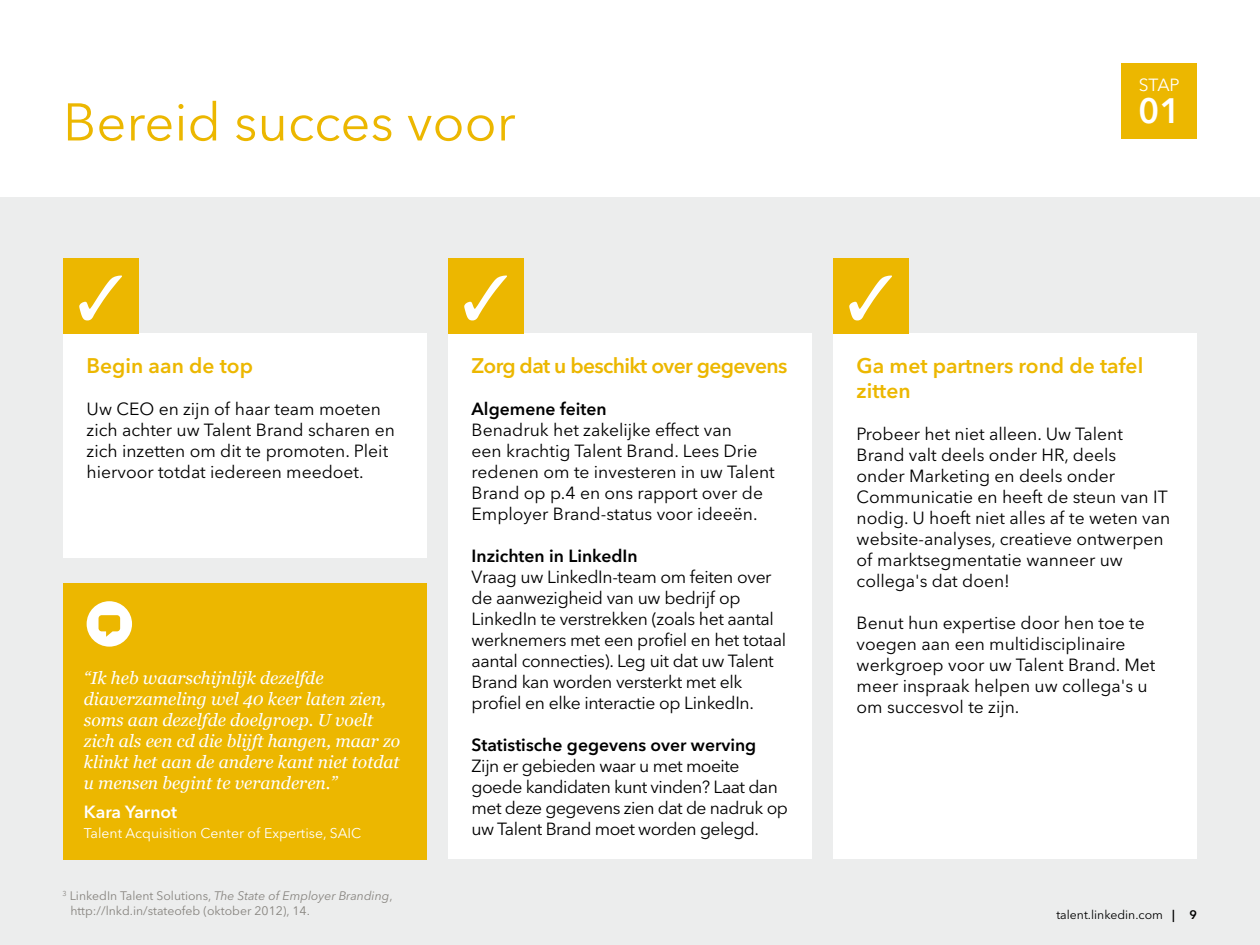
<style>
.page{position:relative;width:1260px;height:945px;background:#fff}
.page>*{position:absolute;margin:0;border:0;box-sizing:border-box;transform-origin:0 0}
.t1{font:52.5px "Avenir Next LT Pro";color:#ecb700}
.t2{font:600 35px "Avenir Next LT Pro";color:#fff}
.t3{font:600 21px/25.2px "Avenir Next LT Pro";color:#ecb700}
.t4{font:600 21px "Avenir Next LT Pro";letter-spacing:-.03em;color:#ecb700}
.t5{font:17.5px/21px "Avenir Next LT Pro";color:#000}
.t6{font:17.5px/21px "Avenir Next LT Pro";letter-spacing:-.02em;color:#000}
.t7{font:italic 17.5px/21px "Georgia";color:#fff}
.t8{font:17.5px/21px "Avenir Next LT Pro";letter-spacing:-.03em;color:#000}
.t9{font:600 17.5px "Avenir Next LT Pro";color:#000}
.t10{font:600 17.5px "Avenir Next LT Pro";color:#fff}
.t11{font:17.5px "Avenir Next LT Pro";color:#fff}
.t12{font:14px "Avenir Next LT Pro";color:#fff}
.t13{font:12.25px/14.7px "Avenir Next LT Pro";color:#87847f}
.t14{font:12.25px "Avenir Next LT Pro";color:#000}
.s1{font-style:italic}
.s2{font-weight:600}
</style>
<div class="page">
<div style="left:0;top:198px;width:1260px;height:747px;background:#eceded"></div>
<div style="left:1122px;top:63px;width:75px;height:75px;background:#ecb700"></div>
<div style="left:63px;top:334px;width:364px;height:224px;background:#fff"></div>
<div style="left:63px;top:258px;width:75px;height:76px;background:#ecb700"></div>
<div style="left:448px;top:334px;width:364px;height:525px;background:#fff"></div>
<div style="left:448px;top:258px;width:75px;height:76px;background:#ecb700"></div>
<div style="left:833px;top:334px;width:364px;height:525px;background:#fff"></div>
<div style="left:833px;top:258px;width:75px;height:76px;background:#ecb700"></div>
<div style="left:63px;top:583px;width:364px;height:276px;background:#ecb700"></div>
<svg style="left:87px;top:601px;width:45px;height:46px"></svg>
<h1 class="t1" style="left:63px;top:91px;width:454px">Bereid succes voor</h1>
<p class="t11" style="left:1139px;top:75px;width:42px">STAP</p>
<h2 class="t2" style="left:1138px;top:89px;width:44px">01</h2>
<p class="t3" style="left:87px;top:353px;width:168px">Begin aan de top</p>
<p class="t5" style="left:87px;top:398px;width:310px">Uw CEO en zijn of haar team moeten zich achter uw Talent Brand scharen en zich inzetten om dit te promoten. Pleit hiervoor totdat iedereen meedoet.</p>
<p class="t7" style="left:84px;top:668px;width:318px">“Ik heb waarschijnlijk dezelfde diaverzameling wel 40 keer laten zien, soms aan dezelfde doelgroep. U voelt zich als een cd die blijft hangen, maar zo klinkt het aan de andere kant niet totdat u mensen begint te veranderen.”</p>
<p class="t10" style="left:84px;top:801px;width:95px">Kara Yarnot</p>
<p class="t12" style="left:84px;top:825px;width:279px">Talent Acquisition Center of Expertise, SAIC</p>
<p class="t13" style="left:70px;top:889px;width:324px;text-indent:-8px"><sup>3</sup> LinkedIn Talent Solutions, <span class="s1">The State of Employer Branding</span>, http://lnkd.in/stateofeb (oktober 2012), 14.</p>
<p class="t4" style="left:472px;top:353px;width:317px">Zorg dat u beschikt over gegevens</p>
<p class="t9" style="left:472px;top:398px;width:136px">Algemene feiten</p>
<p class="t5" style="left:472px;top:419px;width:305px">Benadruk het zakelijke effect van<br>een krachtig Talent Brand. Lees Drie redenen om te investeren in uw Talent Brand op p.4 en ons rapport over de Employer Brand-status voor ideeën.</p>
<p class="t9" style="left:472px;top:545px;width:168px">Inzichten in LinkedIn</p>
<p class="t6" style="left:472px;top:566px;width:316px">Vraag uw LinkedIn-team om feiten over de aanwezigheid van uw bedrijf op LinkedIn te verstrekken (zoals het aantal werknemers met een profiel en het totaal aantal connecties). Leg uit dat uw Talent Brand kan worden versterkt met elk profiel en elke interactie op LinkedIn.</p>
<p class="t9" style="left:472px;top:734px;width:286px">Statistische gegevens over werving</p>
<p class="t8" style="left:472px;top:755px;width:318px">Zijn er gebieden waar u met moeite goede kandidaten kunt vinden? Laat dan met deze gegevens zien dat de nadruk op uw Talent Brand moet worden gelegd.</p>
<p class="t3" style="left:857px;top:353px;width:288px">Ga met partners rond de tafel zitten</p>
<p class="t5" style="left:857px;top:424px;width:315px">Probeer het niet alleen. Uw Talent Brand valt deels onder HR, deels<br>onder Marketing en deels onder Communicatie en heeft de steun van IT nodig. U hoeft niet alles af te weten van website-analyses, creatieve ontwerpen of marktsegmentatie wanneer uw collega's dat doen!</p>
<p class="t5" style="left:857px;top:613px;width:300px">Benut hun expertise door hen toe te voegen aan een multidisciplinaire werkgroep voor uw Talent Brand. Met meer inspraak helpen uw collega's u om succesvol te zijn.</p>
<p class="t14" style="left:1056px;top:907px;width:142px">talent.linkedin.com <span class="s2">| 9</span></p>
</div>
